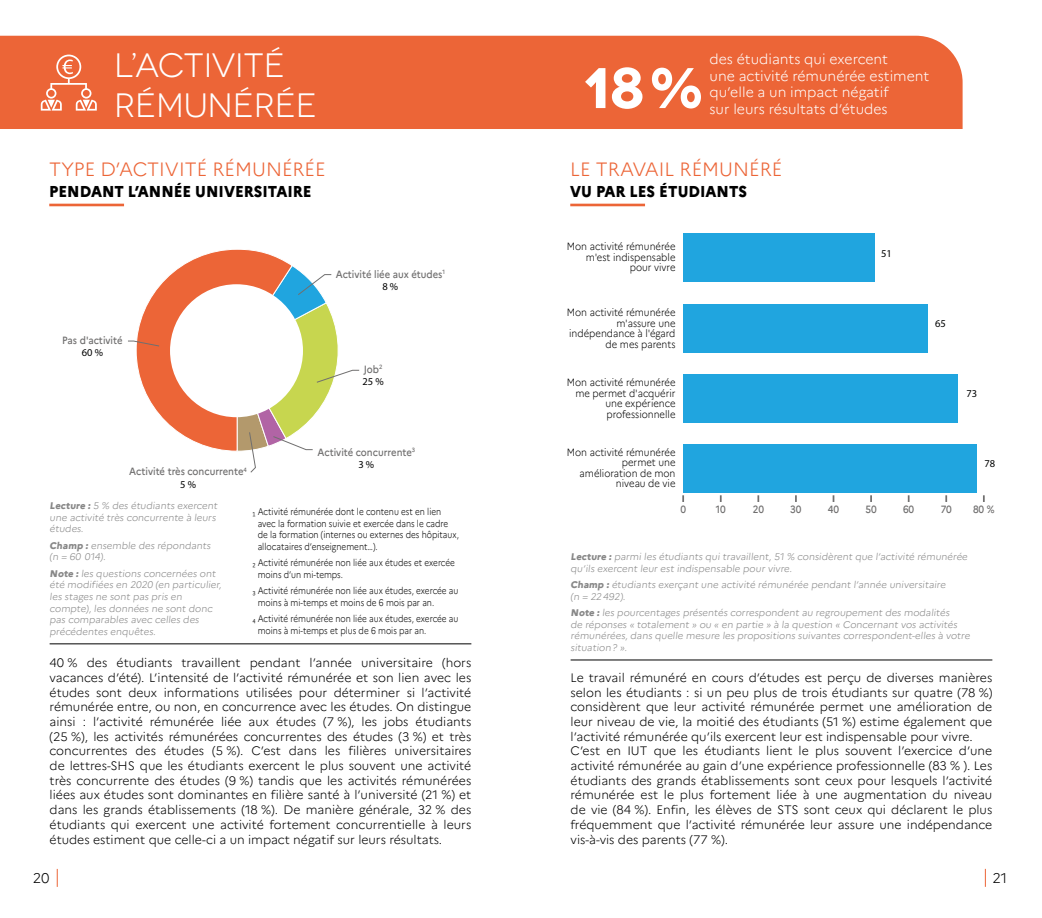
<style>
.page{position:relative;width:1042px;height:918px;background:#fff}
.page>*{position:absolute;margin:0;border:0;box-sizing:border-box;transform-origin:0 0}
.t1{font:700 57.05px "Novecentowide";color:#fff}
.t2{font:33.77px/40.6px "Novecentowide";color:#fff}
.t3{font:300 19.25px "Marianne";color:#ec6537}
.t4{font:800 15.75px "Marianne";color:#000;scale:.93 1}
.t5{font:300 14px/16.8px "Marianne";color:#fff}
.t6{font:300 14px "Marianne";color:#000}
.t7{font:300 12.25px/14.7px "Marianne";color:#000;text-align:justify}
.t8{font:300 10.5px/10.5px "Marianne";color:#000;text-align:right;scale:.9 1}
.t9{font:500 10.5px "Marianne";color:#706f6f;scale:.9 1}
.t10{font:500 condensed 10.5px "Helvetica Neue";color:#000}
.t11{font:500 condensed 10.5px "Helvetica Neue";color:#010202}
.t12{font:300 9.62px/11.5px "Marianne";color:#878787}
.t13{font:300 9.62px/11.5px "Marianne";color:#000;scale:.85 1}
.s1{font-weight:800}
</style>
<div class="page">
<div style="left:0;top:36px;width:962px;height:93px;background:#ec6537"></div>
<hr style="left:49px;top:204px;width:75px;height:2px;background:#ec6537">
<hr style="left:570px;top:204px;width:75px;height:2px;background:#ec6537">
<hr style="left:50px;top:643px;width:421px;height:1px;background:#000">
<hr style="left:570px;top:659px;width:422px;height:1px;background:#000">
<svg style="left:41px;top:55px;width:56px;height:56px;background:#ef835e"></svg>
<svg style="left:128px;top:249px;width:232px;height:224px"></svg>
<div style="left:170px;top:284px;width:133px;height:133px;background:#fff;border-radius:50%"></div>
<svg style="left:682px;top:495px;width:2px;height:7px"></svg>
<svg style="left:757px;top:495px;width:2px;height:7px"></svg>
<svg style="left:795px;top:495px;width:2px;height:7px"></svg>
<svg style="left:832px;top:495px;width:2px;height:7px"></svg>
<svg style="left:870px;top:495px;width:2px;height:7px"></svg>
<svg style="left:945px;top:495px;width:2px;height:7px"></svg>
<div style="left:683px;top:234px;width:192px;height:48px;background:#20a5df"></div>
<div style="left:683px;top:304px;width:244px;height:48px;background:#20a5df"></div>
<div style="left:683px;top:374px;width:274px;height:48px;background:#20a5df"></div>
<div style="left:683px;top:444px;width:293px;height:48px;background:#20a5df"></div>
<svg style="left:57px;top:869px;width:1px;height:18px"></svg>
<svg style="left:985px;top:869px;width:1px;height:18px"></svg>
<h2 class="t2" style="left:114px;top:45px;width:204px">L’ACTIVITÉ<br>RÉMUNÉRÉE</h2>
<p class="t5" style="left:709px;top:50px;width:221px">des étudiants qui exercent<br>une activité rémunérée estiment qu’elle a un impact négatif</p>
<h1 class="t1" style="left:583px;top:52px;width:120px">18 %</h1>
<p class="t5" style="left:709px;top:101px;width:180px">sur leurs résultats d’études</p>
<h3 class="t3" style="left:49px;top:157px;width:278px">TYPE D’ACTIVITÉ RÉMUNÉRÉE</h3>
<p class="t4" style="left:49px;top:181px;width:284px">PENDANT L’ANNÉE UNIVERSITAIRE</p>
<p class="t9" style="left:62px;top:334px;width:69px">Pas d'activité</p>
<p class="t10" style="left:82px;top:346px;width:23px">60 %</p>
<p class="t9" style="left:336px;top:268px;width:123px">Activité liée aux études<sup>1</sup></p>
<p class="t10" style="left:382px;top:280px;width:17px">8 %</p>
<p class="t9" style="left:364px;top:363px;width:22px">Job<sup>2</sup></p>
<p class="t10" style="left:362px;top:375px;width:23px">25 %</p>
<p class="t9" style="left:129px;top:465px;width:132px">Activité très concurrente<sup>4</sup></p>
<p class="t10" style="left:180px;top:478px;width:17px">5 %</p>
<p class="t9" style="left:317px;top:446px;width:110px">Activité concurrente<sup>3</sup></p>
<p class="t10" style="left:358px;top:458px;width:17px">3 %</p>
<p class="t12" style="left:50px;top:500px;width:171px"><span class="s1">Lecture :</span> 5 % des étudiants exercent une activité très concurrente à leurs études.</p>
<p class="t12" style="left:50px;top:539px;width:164px"><span class="s1">Champ :</span> ensemble des répondants (n = 60 014).</p>
<p class="t12" style="left:50px;top:567px;width:175px"><span class="s1">Note :</span> les questions concernées ont été modifiées en 2020 (en particulier, les stages ne sont pas pris en compte), les données ne sont donc pas comparables avec celles des précédentes enquêtes.</p>
<p class="t13" style="left:258px;top:506px;width:238px;text-indent:-5px">₁ Activité rémunérée dont le contenu est en lien avec la formation suivie et exercée dans le cadre de la formation (internes ou externes des hôpitaux, allocataires d’enseignement…).</p>
<p class="t13" style="left:258px;top:557px;width:233px;text-indent:-5px">₂ Activité rémunérée non liée aux études et exercée moins d’un mi-temps.</p>
<p class="t13" style="left:258px;top:585px;width:238px;text-indent:-5px">₃ Activité rémunérée non liée aux études, exercée au moins à mi-temps et moins de 6 mois par an.</p>
<p class="t13" style="left:258px;top:613px;width:238px;text-indent:-5px">₄ Activité rémunérée non liée aux études, exercée au moins à mi-temps et plus de 6 mois par an.</p>
<p class="t7" style="left:50px;top:655px;width:423px">40 % des étudiants travaillent pendant l’année universitaire (hors vacances d’été). L’intensité de l’activité rémunérée et son lien avec les études sont deux informations utilisées pour déterminer si l’activité rémunérée entre, ou non, en concurrence avec les études. On distingue ainsi : l’activité rémunérée liée aux études (7 %), les jobs étudiants (25 %), les activités rémunérées concurrentes des études (3 %) et très concurrentes des études (5 %). C’est dans les filières universitaires de lettres-SHS que les étudiants exercent le plus souvent une activité très concurrente des études (9 %) tandis que les activités rémunérées liées aux études sont dominantes en filière santé à l’université (21 %) et dans les grands établissements (18 %). De manière générale, 32 % des étudiants qui exercent une activité fortement concurrentielle à leurs études estiment que celle-ci a un impact négatif sur leurs résultats.</p>
<h3 class="t3" style="left:570px;top:157px;width:213px">LE TRAVAIL RÉMUNÉRÉ</h3>
<p class="t4" style="left:570px;top:181px;width:191px">VU PAR LES ÉTUDIANTS</p>
<p class="t8" style="left:567px;top:241px;width:122px">Mon activité rémunérée m'est indispensable pour vivre</p>
<p class="t8" style="left:567px;top:307px;width:122px">Mon activité rémunérée m'assure une indépendance à l'égard de mes parents</p>
<p class="t8" style="left:567px;top:377px;width:122px">Mon activité rémunérée me permet d'acquérir une expérience professionnelle</p>
<p class="t8" style="left:567px;top:446px;width:122px">Mon activité rémunérée permet une amélioration de mon niveau de vie</p>
<p class="t11" style="left:881px;top:247px;width:12px">51</p>
<p class="t11" style="left:935px;top:317px;width:12px">65</p>
<p class="t11" style="left:966px;top:387px;width:12px">73</p>
<p class="t11" style="left:984px;top:457px;width:12px">78</p>
<p class="t9" style="left:680px;top:503px;width:8px">0</p>
<p class="t9" style="left:716px;top:503px;width:13px">10</p>
<p class="t9" style="left:752px;top:503px;width:14px">20</p>
<p class="t9" style="left:790px;top:503px;width:14px">30</p>
<p class="t9" style="left:828px;top:503px;width:14px">40</p>
<p class="t9" style="left:865px;top:503px;width:14px">50</p>
<p class="t9" style="left:903px;top:503px;width:14px">60</p>
<p class="t9" style="left:940px;top:503px;width:14px">70</p>
<p class="t9" style="left:973px;top:503px;width:25px">80 %</p>
<p class="t12" style="left:570px;top:551px;width:400px"><span class="s1">Lecture :</span> parmi les étudiants qui travaillent, 51 % considèrent que l’activité rémunérée qu’ils exercent leur est indispensable pour vivre.</p>
<p class="t12" style="left:570px;top:579px;width:378px"><span class="s1">Champ :</span> étudiants exerçant une activité rémunérée pendant l’année universitaire (n = 22492).</p>
<p class="t12" style="left:570px;top:607px;width:402px"><span class="s1">Note :</span> les pourcentages présentés correspondent au regroupement des modalités<br>de réponses « totalement » ou « en partie » à la question « Concernant vos activités rémunérées, dans quelle mesure les propositions suivantes correspondent-elles à votre situation? ».</p>
<p class="t7" style="left:570px;top:670px;width:423px;text-align:left">Le travail rémunéré en cours d’études est perçu de diverses manières selon les étudiants : si un peu plus de trois étudiants sur quatre (78 %) considèrent que leur activité rémunérée permet une amélioration de leur niveau de vie, la moitié des étudiants (51 %) estime également que l’activité rémunérée qu’ils exercent leur est indispensable pour vivre.<br>C’est en IUT que les étudiants lient le plus souvent l’exercice d’une activité rémunérée au gain d’une expérience professionnelle (83 % ). Les étudiants des grands établissements sont ceux pour lesquels l’activité rémunérée est le plus fortement liée à une augmentation du niveau de vie (84 %). Enfin, les élèves de STS sont ceux qui déclarent le plus fréquemment que l’activité rémunérée leur assure une indépendance vis-à-vis des parents (77 %).</p>
<p class="t6" style="left:33px;top:869px;width:18px">20</p>
<p class="t6" style="left:992px;top:869px;width:16px">21</p>
</div>
